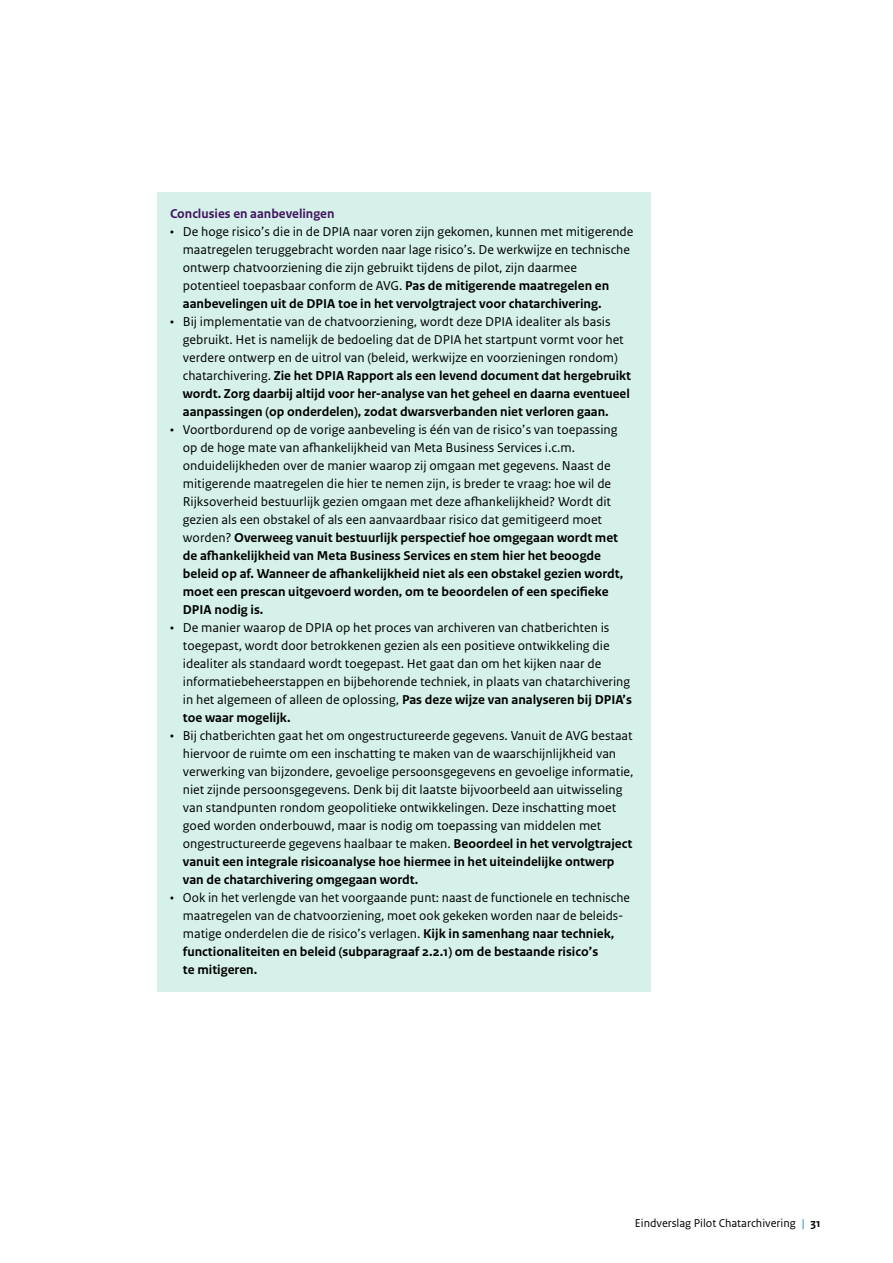
<style>
.page{position:relative;width:893px;height:1263px;background:#fff}
.page>*{position:absolute;margin:0;border:0;box-sizing:border-box;transform-origin:0 0}
.t1{font:13.5px/18px "Rijksoverheid Sans Text";color:#000}
.H3_Alineakop_genummerd{font:700 13.5px "Rijksoverheid Sans Text";color:#42145f}
.t2{font:12px "Rijksoverheid Sans Text";color:#000}
.s1{font-weight:700}
.s2{color:#007bc7}
</style>
<div class="page">
<div style="left:157px;top:192px;width:494px;height:43px;background:#d5f1e9"></div>
<div style="left:157px;top:210px;width:494px;height:115px;background:#d5f1e9"></div>
<div style="left:157px;top:300px;width:494px;height:133px;background:#d5f1e9"></div>
<div style="left:157px;top:408px;width:494px;height:223px;background:#d5f1e9"></div>
<div style="left:157px;top:606px;width:494px;height:133px;background:#d5f1e9"></div>
<div style="left:157px;top:714px;width:494px;height:187px;background:#d5f1e9"></div>
<div style="left:157px;top:876px;width:494px;height:115px;background:#d5f1e9"></div>
<h3 class="H3_Alineakop_genummerd" style="left:170px;top:206px;width:166px">Conclusies en aanbevelingen</h3>
<p class="t1" style="left:183px;top:223px;width:452px;text-indent:-13px">• De hoge risico’s die in de DPIA naar voren zijn gekomen, kunnen met mitigerende maatregelen teruggebracht worden naar lage risico’s. De werkwijze en technische ontwerp chatvoorziening die zijn gebruikt tijdens de pilot, zijn daarmee potentieel toepasbaar conform de AVG. <span class="s1">Pas de mitigerende maatregelen en aanbevelingen uit de DPIA toe in het vervolgtraject voor chatarchivering.</span></p>
<p class="t1" style="left:183px;top:313px;width:450px;text-indent:-13px">• Bij implementatie van de chatvoorziening, wordt deze DPIA idealiter als basis gebruikt. Het is namelijk de bedoeling dat de DPIA het startpunt vormt voor het verdere ontwerp en de uitrol van (beleid, werkwijze en voorzieningen rondom) chatarchivering. <span class="s1">Zie het DPIA Rapport als een levend document dat hergebruikt wordt. Zorg daarbij altijd voor her-analyse van het geheel en daarna eventueel aanpassingen (op onderdelen), zodat dwarsverbanden niet verloren gaan.</span></p>
<p class="t1" style="left:183px;top:421px;width:442px;text-indent:-13px">• Voortbordurend op de vorige aanbeveling is één van de risico’s van toepassing op de hoge mate van afhankelijkheid van Meta Business Services i.c.m. onduidelijkheden over de manier waarop zij omgaan met gegevens. Naast de mitigerende maatregelen die hier te nemen zijn, is breder te vraag: hoe wil de Rijksoverheid bestuurlijk gezien omgaan met deze afhankelijkheid? Wordt dit gezien als een obstakel of als een aanvaardbaar risico dat gemitigeerd moet worden? <span class="s1">Overweeg vanuit bestuurlijk perspectief hoe omgegaan wordt met de afhankelijkheid van Meta Business Services en stem hier het beoogde beleid op af. Wanneer de afhankelijkheid niet als een obstakel gezien wordt, moet een prescan uitgevoerd worden, om te beoordelen of een specifieke DPIA nodig is.</span></p>
<p class="t1" style="left:183px;top:619px;width:451px;text-indent:-13px">• De manier waarop de DPIA op het proces van archiveren van chatberichten is toegepast, wordt door betrokkenen gezien als een positieve ontwikkeling die idealiter als standaard wordt toegepast. Het gaat dan om het kijken naar de informatiebeheerstappen en bijbehorende techniek, in plaats van chatarchivering in het algemeen of alleen de oplossing, <span class="s1">Pas deze wijze van analyseren bij DPIA’s toe waar mogelijk.</span></p>
<p class="t1" style="left:183px;top:727px;width:452px;text-indent:-13px">• Bij chatberichten gaat het om ongestructureerde gegevens. Vanuit de AVG bestaat hiervoor de ruimte om een inschatting te maken van de waarschijnlijkheid van verwerking van bijzondere, gevoelige persoonsgegevens en gevoelige informatie, niet zijnde persoonsgegevens. Denk bij dit laatste bijvoorbeeld aan uitwisseling van standpunten rondom geopolitieke ontwikkelingen. Deze inschatting moet goed worden onderbouwd, maar is nodig om toepassing van middelen met ongestructureerde gegevens haalbaar te maken. <span class="s1">Beoordeel in het vervolgtraject vanuit een integrale risicoanalyse hoe hiermee in het uiteindelijke ontwerp van de chatarchivering omgegaan wordt.</span></p>
<p class="t1" style="left:183px;top:889px;width:449px;text-indent:-13px">• Ook in het verlengde van het voorgaande punt: naast de functionele en technische maatregelen van de chatvoorziening, moet ook gekeken worden naar de beleids&shy;matige onderdelen die de risico’s verlagen. <span class="s1">Kijk in samenhang naar techniek, functionaliteiten en beleid (subparagraaf 2.2.1) om de bestaande risico’s<br>te mitigeren.</span></p>
<p class="t2" style="left:635px;top:1217px;width:187px">Eindverslag Pilot Chatarchivering <span class="s2">|</span> <span class="s1">31</span></p>
</div>
